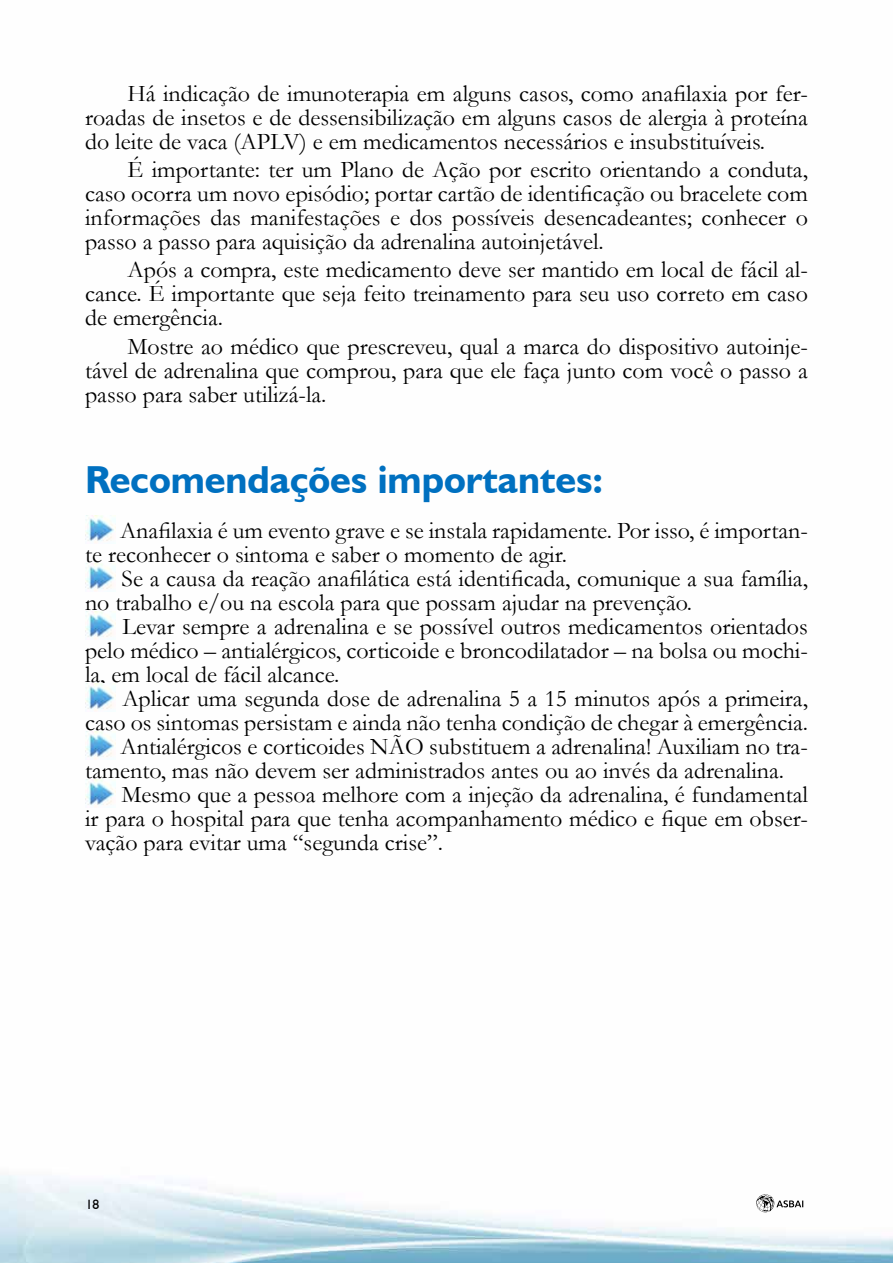
<style>
.page{position:relative;width:893px;height:1263px;background:#fff}
.page>*{position:absolute;margin:0;border:0;box-sizing:border-box;transform-origin:0 0}
.t1{font:700 39px "Humanist 521 BT";color:#0070c0}
.t2{font:24px/24px "Garamond";color:#000;text-align:justify}
.t3{font:13.5px "Humanist 521 BT";color:#000}
</style>
<div class="page">
<img style="left:0;top:515px;width:893px;height:748px">
<svg style="left:756px;top:1194px;width:47px;height:18px"></svg>
<img style="left:85px;top:516px;width:30px;height:28px">
<img style="left:85px;top:564px;width:30px;height:28px">
<img style="left:85px;top:612px;width:30px;height:28px">
<img style="left:85px;top:684px;width:30px;height:28px">
<img style="left:85px;top:732px;width:30px;height:28px">
<img style="left:85px;top:780px;width:30px;height:28px">
<p class="t2" style="left:85px;top:81px;width:724px;text-indent:43px">Há indicação de imunoterapia em alguns casos, como anafilaxia por fer&shy;roadas de insetos e de dessensibilização em alguns casos de alergia à proteína do leite de vaca (APLV) e em medicamentos necessários e insubstituíveis.</p>
<p class="t2" style="left:85px;top:157px;width:724px;text-indent:43px">É importante: ter um Plano de Ação por escrito orientando a conduta, caso ocorra um novo episódio; portar cartão de identificação ou bracelete com informações das manifestações e dos possíveis desencadeantes; conhecer o passo a passo para aquisição da adrenalina autoinjetável.</p>
<p class="t2" style="left:85px;top:257px;width:724px;text-indent:43px">Após a compra, este medicamento deve ser mantido em local de fácil al&shy;cance. É importante que seja feito treinamento para seu uso correto em caso de emergência.</p>
<p class="t2" style="left:85px;top:333px;width:724px;text-indent:43px">Mostre ao médico que prescreveu, qual a marca do dispositivo autoinje&shy;tável de adrenalina que comprou, para que ele faça junto com você o passo a passo para saber utilizá-la.</p>
<h1 class="t1" style="left:85px;top:455px;width:519px">Recomendações importantes:</h1>
<p class="t2" style="left:85px;top:518px;width:724px;text-indent:35px">Anafilaxia é um evento grave e se instala rapidamente. Por isso, é importan&shy;te reconhecer o sintoma e saber o momento de agir.</p>
<p class="t2" style="left:85px;top:566px;width:724px;text-indent:37px">Se a causa da reação anafilática está identificada, comunique a sua família, no trabalho e/ou na escola para que possam ajudar na prevenção.</p>
<p class="t2" style="left:85px;top:614px;width:724px;text-indent:37px">Levar sempre a adrenalina e se possível outros medicamentos orientados pelo médico – antialérgicos, corticoide e broncodilatador – na bolsa ou mochi&shy;la, em local de fácil alcance.</p>
<p class="t2" style="left:122px;top:686px;width:687px">Aplicar uma segunda dose de adrenalina 5 a 15 minutos após a primeira,</p>
<p class="t2" style="left:85px;top:710px;width:724px">caso os sintomas persistam e ainda não tenha condição de chegar à emergência.</p>
<p class="t2" style="left:121px;top:734px;width:689px">Antialérgicos e corticoides NÃO substituem a adrenalina! Auxiliam no tra-</p>
<p class="t2" style="left:85px;top:758px;width:701px">tamento, mas não devem ser administrados antes ou ao invés da adrenalina.</p>
<p class="t2" style="left:122px;top:782px;width:688px">Mesmo que a pessoa melhore com a injeção da adrenalina, é fundamental</p>
<p class="t2" style="left:85px;top:806px;width:724px">ir para o hospital para que tenha acompanhamento médico e fique em obser-</p>
<p class="t2" style="left:85px;top:830px;width:360px">vação para evitar uma “segunda crise”.</p>
<p class="t3" style="left:86px;top:1196px;width:15px">18</p>
</div>
